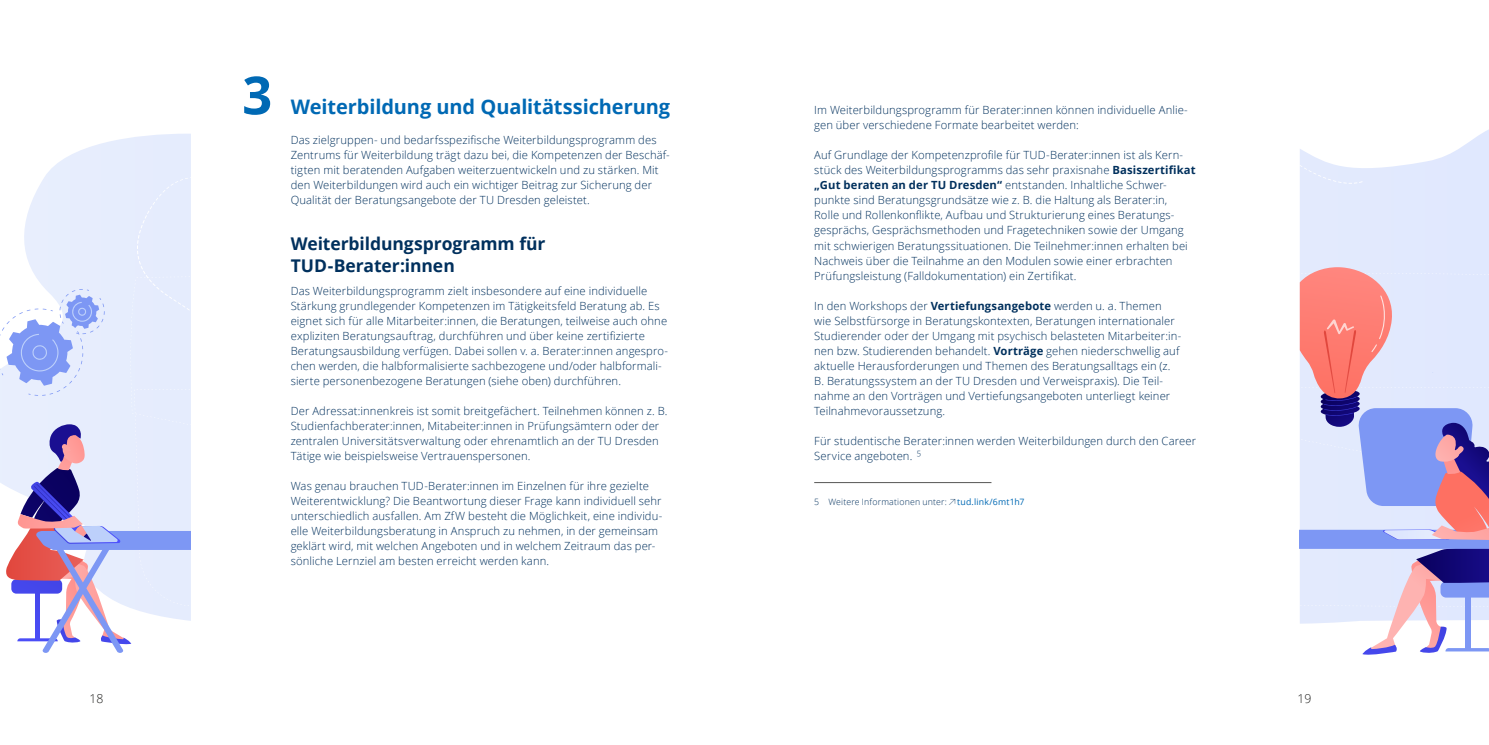
<style>
.page{position:relative;width:1489px;height:745px;background:#fff}
.page>*{position:absolute;margin:0;border:0;box-sizing:border-box;transform-origin:0 0}
.id14941{font:700 52.5px "Open Sans";color:#0069b4}
.id281{font:700 20px "Open Sans";letter-spacing:-.005em;color:#0069b4}
.id277{font:700 17.5px/22.5px "Open Sans";letter-spacing:-.005em;color:#00305d}
.t1{font:300 12.25px "Open Sans";color:#1d1d1b}
.id282{font:300 11.25px/15px "Open Sans";letter-spacing:.01em;color:#00305d}
.id291{font:300 8.75px "Open Sans";letter-spacing:.02em;color:#00305d}
.s1{font-weight:700}
.s2{font-weight:400;color:#0069b4}
</style>
<div class="page">
<svg style="left:45px;top:134px;width:146px;height:43px"></svg>
<svg style="left:0;top:177px;width:191px;height:475px"></svg>
<svg style="left:1300px;top:130px;width:188px;height:137px"></svg>
<svg style="left:1300px;top:165px;width:62px;height:19px"></svg>
<svg style="left:1299px;top:267px;width:189px;height:388px;background:#cdbcda"></svg>
<hr style="left:814px;top:482px;width:177px;height:1px;background:#575756">
<h1 class="id14941" style="left:242px;top:58px;width:31px">3</h1>
<h1 class="id281" style="left:291px;top:93px;width:381px">Weiterbildung und Qualitätssicherung</h1>
<p class="id282" style="left:291px;top:132px;width:380px">Das zielgruppen- und bedarfsspezifische Weiterbildungsprogramm des Zentrums für Weiterbildung trägt dazu bei, die Kompetenzen der Beschäf&shy;tigten mit beratenden Aufgaben weiterzuentwickeln und zu stärken. Mit den Weiterbildungen wird auch ein wichtiger Beitrag zur Sicherung der Qualität der Beratungsangebote der TU Dresden geleistet.</p>
<h2 class="id277" style="left:291px;top:231px;width:256px">Weiterbildungsprogramm für<br>TUD-Berater:innen</h2>
<p class="id282" style="left:291px;top:282px;width:379px">Das Weiterbildungsprogramm zielt insbesondere auf eine individuelle Stärkung grundlegender Kompetenzen im Tätigkeitsfeld Beratung ab. Es eignet sich für alle Mitarbeiter:innen, die Beratungen, teilweise auch ohne expliziten Beratungsauftrag, durchführen und über keine zertifizierte Beratungsausbildung verfügen. Dabei sollen v. a. Berater:innen angespro&shy;chen werden, die halbformalisierte sachbezogene und/oder halbformali&shy;sierte personenbezogene Beratungen (siehe oben) durchführen.</p>
<p class="id282" style="left:291px;top:402px;width:378px">Der Adressat:innenkreis ist somit breitgefächert. Teilnehmen können z. B.<br>Studienfachberater:innen, Mitabeiter:innen in Prüfungsämtern oder der zentralen Universitätsverwaltung oder ehrenamtlich an der TU Dresden Tätige wie beispielsweise Vertrauenspersonen.</p>
<p class="id282" style="left:291px;top:477px;width:373px">Was genau brauchen TUD-Berater:innen im Einzelnen für ihre gezielte Weiterentwicklung? Die Beantwortung dieser Frage kann individuell sehr unterschiedlich ausfallen. Am ZfW besteht die Möglichkeit, eine individu&shy;elle Weiterbildungsberatung in Anspruch zu nehmen, in der gemeinsam geklärt wird, mit welchen Angeboten und in welchem Zeitraum das per&shy;sönliche Lernziel am besten erreicht werden kann.</p>
<p class="id282" style="left:814px;top:102px;width:375px">Im Weiterbildungsprogramm für Berater:innen können individuelle Anlie&shy;gen über verschiedene Formate bearbeitet werden:</p>
<p class="id282" style="left:814px;top:147px;width:383px">Auf Grundlage der Kompetenzprofile für TUD-Berater:innen ist als Kern&shy;stück des Weiterbildungsprogramms das sehr praxisnahe <span class="s1">Basiszertifikat „Gut beraten an der TU Dresden“</span> entstanden. Inhaltliche Schwer&shy;punkte sind Beratungsgrundsätze wie z. B. die Haltung als Berater:in,<br>Rolle und Rollenkonflikte, Aufbau und Strukturierung eines Beratungs&shy;gesprächs, Gesprächsmethoden und Fragetechniken sowie der Umgang mit schwierigen Beratungssituationen. Die Teilnehmer:innen erhalten bei Nachweis über die Teilnahme an den Modulen sowie einer erbrachten Prüfungsleistung (Falldokumentation) ein Zertifikat.</p>
<p class="id282" style="left:814px;top:297px;width:368px">In den Workshops der <span class="s1">Vertiefungsangebote</span> werden u. a. Themen wie Selbstfürsorge in Beratungskontexten, Beratungen internationaler Studierender oder der Umgang mit psychisch belasteten Mitarbeiter:in&shy;nen bzw. Studierenden behandelt. <span class="s1">Vorträge</span> gehen niederschwellig auf aktuelle Herausforderungen und Themen des Beratungsalltags ein (z.<br>B. Beratungssystem an der TU Dresden und Verweispraxis). Die Teil&shy;nahme an den Vorträgen und Vertiefungsangeboten unterliegt keiner Teilnahmevoraussetzung.</p>
<p class="id282" style="left:814px;top:432px;width:383px">Für studentische Berater:innen werden Weiterbildungen durch den Career<br>Service angeboten. <sup>5</sup></p>
<p class="id291" style="left:814px;top:495px;width:212px">5 Weitere Informationen unter: <span class="s2">tud.link/6mt1h7</span></p>
<p class="t1" style="left:89px;top:689px;width:15px">18</p>
<p class="t1" style="left:1297px;top:689px;width:15px">19</p>
</div>
